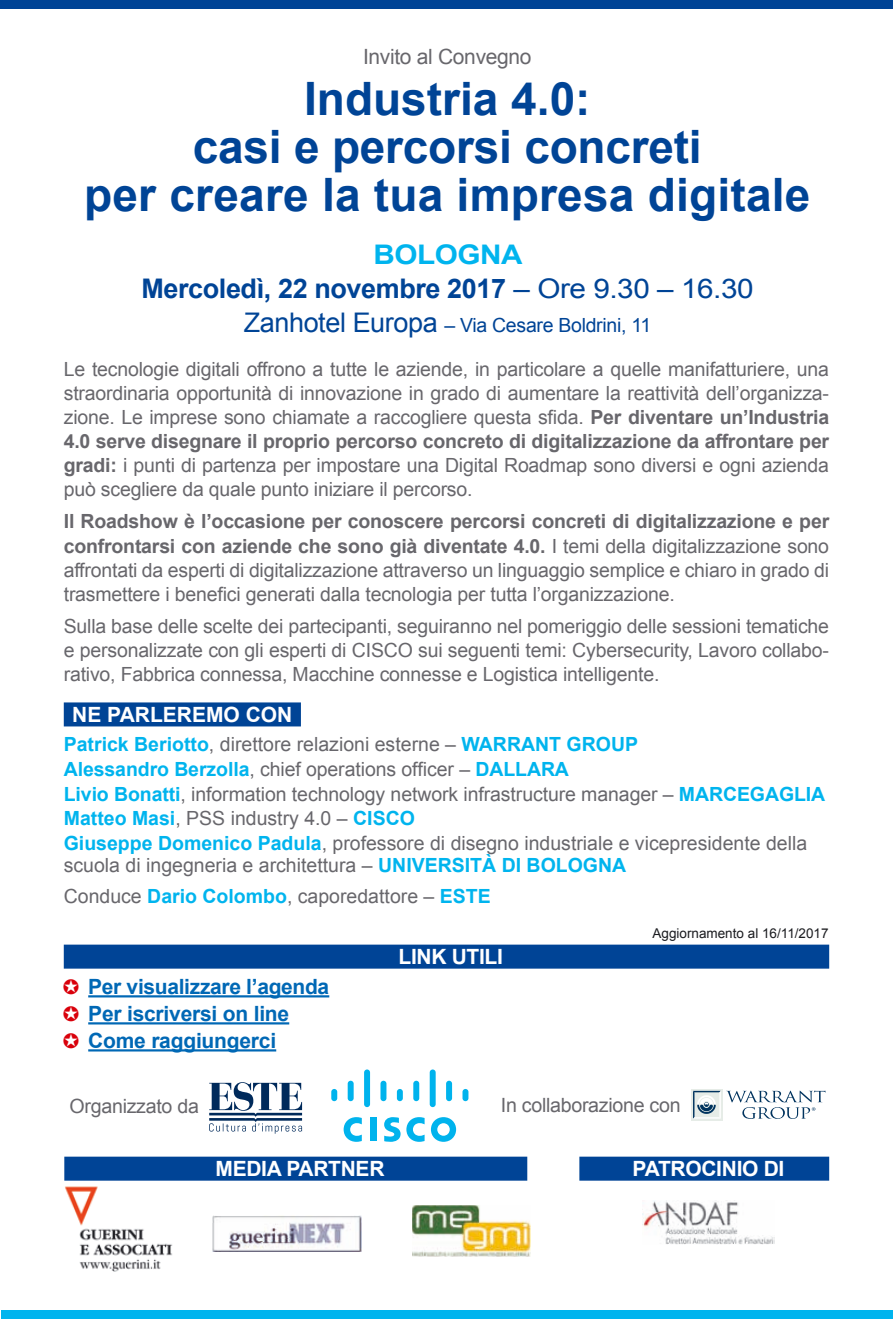
<style>
.page{position:relative;width:893px;height:1319px;background:#fff}
.page>*{position:absolute;margin:0;border:0;box-sizing:border-box;transform-origin:0 0}
.t1{font:700 46.05px/47.7px "Arial";color:#004496;text-align:center}
.t2{font:700 27px/34.2px "Arial";letter-spacing:-.015em;color:#004496;text-align:center}
.t3{font:700 21px/27px "Arial";letter-spacing:-.01em;color:#0068b5}
.t4{font:700 21px "Arial";letter-spacing:-.015em;color:#fff}
.t5{font:21px "Arial";letter-spacing:-.015em;color:#68676c}
.t6{font:19.65px "Arial";letter-spacing:-.015em;color:#68676c}
.t7{font:19.5px/24px "Arial";letter-spacing:-.005em;color:#68676c;text-align:justify}
.t8{font:19.5px "Arial";letter-spacing:-.015em;color:#004496}
.t9{font:13.5px "Arial";color:#1b1c20}
.s1{color:#00b4ee}
.s2{font-weight:400}
.s3{font-size:27px}
.s4{font-weight:700}
.s5{font-weight:700;color:#00b4ee}
.s6{color:#d9000b}
</style>
<div class="page">
<div style="left:0;top:0;width:893px;height:9px;background:#004496"></div>
<div style="left:1px;top:1310px;width:892px;height:8px;background:#00b4ee"></div>
<div style="left:64px;top:944px;width:765px;height:24px;background:#004496"></div>
<hr style="left:88px;top:995px;width:241px;height:2px;background:#0068b5">
<hr style="left:88px;top:1022px;width:201px;height:2px;background:#0068b5">
<hr style="left:88px;top:1049px;width:188px;height:2px;background:#0068b5">
<div style="left:64px;top:702px;width:237px;height:24px;background:#004496"></div>
<div style="left:64px;top:1156px;width:463px;height:24px;background:#004496"></div>
<div style="left:579px;top:1156px;width:250px;height:24px;background:#004496"></div>
<img style="left:412px;top:1205px;width:118px;height:51px">
<img style="left:213px;top:1215px;width:149px;height:36px">
<img style="left:65px;top:1186px;width:108px;height:84px">
<div style="left:370px;top:1117px;width:6px;height:24px;background:#00b3ed"></div>
<svg style="left:344px;top:1117px;width:18px;height:24px"></svg>
<svg style="left:431px;top:1117px;width:25px;height:24px"></svg>
<svg style="left:384px;top:1117px;width:41px;height:24px"></svg>
<div style="left:331px;top:1088px;width:6px;height:12px;background:#00b3ed;border-radius:3px"></div>
<div style="left:348px;top:1080px;width:6px;height:20px;background:#00b3ed;border-radius:3px"></div>
<div style="left:364px;top:1069px;width:6px;height:37px;background:#00b3ed;border-radius:3px"></div>
<div style="left:380px;top:1080px;width:6px;height:20px;background:#00b3ed;border-radius:3px"></div>
<div style="left:397px;top:1088px;width:6px;height:12px;background:#00b3ed;border-radius:3px"></div>
<div style="left:413px;top:1080px;width:6px;height:20px;background:#00b3ed;border-radius:3px"></div>
<div style="left:430px;top:1069px;width:6px;height:37px;background:#00b3ed;border-radius:3px"></div>
<div style="left:446px;top:1080px;width:6px;height:20px;background:#00b3ed;border-radius:3px"></div>
<div style="left:462px;top:1088px;width:6px;height:12px;background:#00b3ed;border-radius:3px"></div>
<svg style="left:209px;top:1082px;width:93px;height:51px"></svg>
<svg style="left:746px;top:1118px;width:60px;height:1px"></svg>
<svg style="left:691px;top:1089px;width:32px;height:31px"></svg>
<svg style="left:693px;top:1090px;width:132px;height:28px"></svg>
<img style="left:642px;top:1200px;width:132px;height:44px">
<p class="t5" style="left:363px;top:43px;width:170px">Invito al Convegno</p>
<h1 class="t1" style="left:84px;top:76px;width:728px">Industria 4.0:<br>casi e percorsi concreti<br>per creare la tua impresa digitale</h1>
<h2 class="t2" style="left:141px;top:238px;width:614px"><span class="s1">BOLOGNA<br></span>Mercoledì, 22 novembre 2017 <span class="s2">– Ore 9.30 – 16.30</span></h2>
<p class="t8" style="left:244px;top:312px;width:409px"><span class="s3">Zanhotel Europa</span> – Via Cesare Boldrini, 11</p>
<p class="t7" style="left:64px;top:357px;width:767px">Le tecnologie digitali offrono a tutte le aziende, in particolare a quelle manifatturiere, una straordinaria opportunità di innovazione in grado di aumentare la reattività dell’organizza&shy;zione. Le imprese sono chiamate a raccogliere questa sfida. <span class="s4">Per diventare un’Industria 4.0 serve disegnare il proprio percorso concreto di digitalizzazione da affrontare per gradi:</span> i punti di partenza per impostare una Digital Roadmap sono diversi e ogni azienda può scegliere da quale punto iniziare il percorso.</p>
<p class="t7" style="left:64px;top:510px;width:767px"><span class="s4">Il Roadshow è l’occasione per conoscere percorsi concreti di digitalizzazione e per confrontarsi con aziende che sono già diventate 4.0.</span> I temi della digitalizzazione sono affrontati da esperti di digitalizzazione attraverso un linguaggio semplice e chiaro in grado di trasmettere i benefici generati dalla tecnologia per tutta l’organizzazione.</p>
<p class="t7" style="left:64px;top:614px;width:767px">Sulla base delle scelte dei partecipanti, seguiranno nel pomeriggio delle sessioni tematiche e personalizzate con gli esperti di CISCO sui seguenti temi: Cybersecurity, Lavoro collabo&shy;rativo, Fabbrica connessa, Macchine connesse e Logistica intelligente.</p>
<p class="t4" style="left:72px;top:700px;width:222px">NE PARLEREMO CON</p>
<p class="t7" style="left:64px;top:732px;width:763px;line-height:24.6px;text-align:left"><span class="s5">Patrick Beriotto</span>, direttore relazioni esterne – <span class="s5">WARRANT GROUP<br>Alessandro Berzolla</span>, chief operations officer – <span class="s5">DALLARA<br>Livio Bonatti</span>, information technology network infrastructure manager – <span class="s5">MARCEGAGLIA Matteo Masi</span>, PSS industry 4.0 – <span class="s5">CISCO<br>Giuseppe Domenico Padula</span>, professore di disegno industriale e vicepresidente della</p>
<p class="t7" style="left:64px;top:850px;width:564px;line-height:31px">scuola di ingegneria e architettura – <span class="s5">UNIVERSITÀ DI BOLOGNA<br></span>Conduce <span class="s5">Dario Colombo</span>, caporedattore – <span class="s5">ESTE</span></p>
<p class="t3" style="left:63px;top:973px;width:268px"><span class="s6">✪</span> Per visualizzare l’agenda <span class="s6">✪</span> Per iscriversi on line<br><span class="s6">✪</span> Come raggiungerci</p>
<p class="t4" style="left:398px;top:942px;width:106px">LINK UTILI</p>
<p class="t9" style="left:652px;top:923px;width:178px">Aggiornamento al 16/11/2017</p>
<p class="t6" style="left:70px;top:1092px;width:131px">Organizzato da</p>
<p class="t6" style="left:501px;top:1091px;width:181px">In collaborazione con</p>
<p class="t4" style="left:216px;top:1154px;width:170px">MEDIA PARTNER</p>
<p class="t4" style="left:633px;top:1154px;width:153px">PATROCINIO DI</p>
</div>
